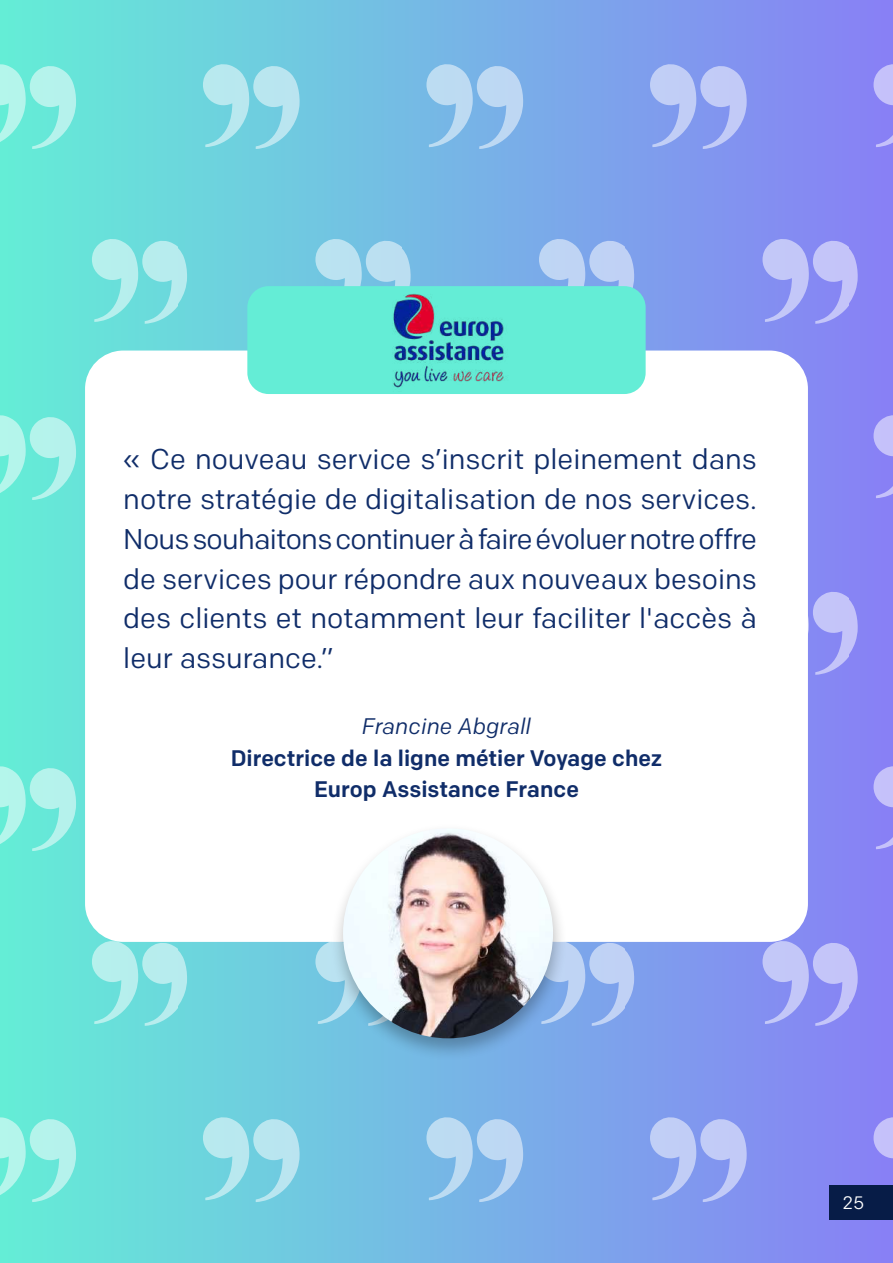
<style>
.page{position:relative;width:893px;height:1263px;background:#fff}
.page>*{position:absolute;margin:0;border:0;box-sizing:border-box;transform-origin:0 0}
.t1{font:28.5px/39.9px "Colfax";color:#102d69;text-align:justify}
.t2{font:500 22.5px/31.5px "Colfax";color:#102d69;text-align:center}
.t3{font:italic 22.5px "Colfax";color:#102d69}
.t4{font:18px "Colfax";color:#fff}
</style>
<div class="page">
<div style="left:0;top:0;width:893px;height:1263px;background:linear-gradient(to right,#64edd6,#887ff5)"></div>
<svg style="left:0;top:1116px;width:76px;height:86px;background:#8eeee1"></svg>
<svg style="left:203px;top:1116px;width:97px;height:86px;background:#93dae6"></svg>
<svg style="left:92px;top:940px;width:95px;height:86px;background:#90e5e4"></svg>
<svg style="left:426px;top:1116px;width:97px;height:86px;background:#99c6ec"></svg>
<svg style="left:315px;top:942px;width:15px;height:84px"></svg>
<svg style="left:650px;top:1116px;width:97px;height:86px;background:#a0b1f2"></svg>
<svg style="left:568px;top:942px;width:66px;height:84px;background:#9fbbf0"></svg>
<svg style="left:873px;top:1116px;width:20px;height:69px"></svg>
<svg style="left:762px;top:940px;width:96px;height:86px;background:#a3a7f5"></svg>
<svg style="left:0;top:765px;width:76px;height:86px;background:#8aece0"></svg>
<img style="left:0;top:766px;width:26px;height:78px">
<svg style="left:873px;top:765px;width:20px;height:84px;background:#a19bf7"></svg>
<svg style="left:808px;top:589px;width:50px;height:86px;background:#a2a3f5"></svg>
<svg style="left:0;top:414px;width:76px;height:86px;background:#8eeee1"></svg>
<svg style="left:92px;top:238px;width:95px;height:86px;background:#8fe4e4"></svg>
<svg style="left:315px;top:238px;width:96px;height:48px;background:#a4d6ec"></svg>
<svg style="left:539px;top:238px;width:95px;height:50px;background:#aac5f1"></svg>
<svg style="left:873px;top:414px;width:20px;height:84px;background:#a19bf7"></svg>
<svg style="left:762px;top:238px;width:96px;height:86px;background:#a3a7f5"></svg>
<svg style="left:0;top:63px;width:76px;height:86px;background:#8eeee1"></svg>
<svg style="left:203px;top:63px;width:97px;height:86px;background:#93dae6"></svg>
<svg style="left:426px;top:63px;width:97px;height:86px;background:#99c6ec"></svg>
<svg style="left:650px;top:63px;width:97px;height:86px;background:#a0b1f2"></svg>
<svg style="left:873px;top:63px;width:20px;height:84px;background:#a19bf7"></svg>
<div style="left:85px;top:351px;width:723px;height:591px;background:#fff;border-radius:38px"></div>
<div style="left:247px;top:286px;width:399px;height:108px;background:#64edd6;border-radius:21px"></div>
<div style="left:330px;top:822px;width:238px;height:239px;background:#000;opacity:.28"></div>
<img style="left:343px;top:828px;width:210px;height:210px;border-radius:105px">
<img style="left:393px;top:294px;width:111px;height:94px">
<div style="left:830px;top:1185px;width:63px;height:34px;background:#071c47"></div>
<p class="t1" style="left:123px;top:439px;width:635px">« Ce nouveau service s’inscrit pleinement dans notre stratégie de digitalisation de nos services.<br>Nous souhaitons continuer à faire évoluer notre offre de services pour répondre aux nouveaux besoins des clients et notamment leur faciliter l'accès à leur assurance.”</p>
<p class="t3" style="left:362px;top:713px;width:171px">Francine Abgrall</p>
<p class="t2" style="left:231px;top:742px;width:433px">Directrice de la ligne métier Voyage chez<br>Europ Assistance France</p>
<p class="t4" style="left:842px;top:1191px;width:23px">25</p>
</div>
